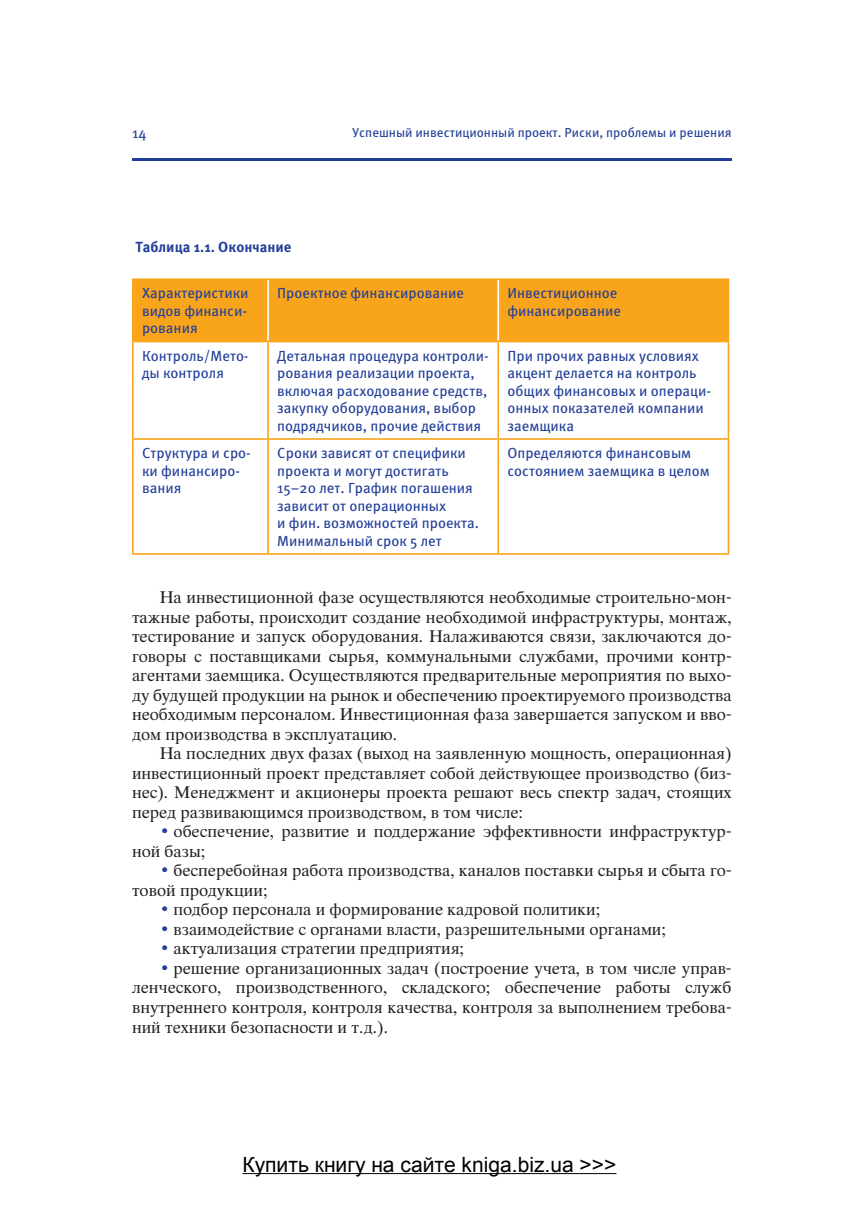
<style>
.page{position:relative;width:859px;height:1216px;background:#fff}
.page>*{position:absolute;margin:0;border:0;box-sizing:border-box;transform-origin:0 0}
.t1{font:21px "Arial";color:#000}
.t2{font:16.28px/19.4px "Thames C";color:#231f20;text-align:justify}
.t3{font:14.7px/17.5px "Meta Pro";color:#223f99}
.t4{font:700 14.7px "Meta Pro";color:#223f99}
.t5{font:12.95px "Meta Pro";color:#223f99}
.s1{color:#223f99}
</style>
<div class="page">
<hr style="left:132px;top:158px;width:599px;height:3px;background:#223f99">
<div style="left:134px;top:280px;width:593px;height:61px;background:#f9a51b"></div>
<hr style="left:267px;top:342px;width:2px;height:96px;background:#f9a51b">
<hr style="left:497px;top:342px;width:2px;height:96px;background:#f9a51b">
<hr style="left:132px;top:438px;width:366px;height:2px;background:#f9a51b">
<hr style="left:267px;top:440px;width:2px;height:113px;background:#f9a51b">
<hr style="left:498px;top:438px;width:231px;height:2px;background:#f9a51b">
<hr style="left:497px;top:440px;width:2px;height:113px;background:#f9a51b">
<hr style="left:132px;top:278px;width:136px;height:2px;background:#f9a51b">
<hr style="left:132px;top:280px;width:2px;height:61px;background:#f9a51b">
<hr style="left:268px;top:278px;width:461px;height:2px;background:#f9a51b">
<hr style="left:727px;top:280px;width:2px;height:61px;background:#f9a51b">
<hr style="left:267px;top:280px;width:2px;height:61px;background:#fff">
<hr style="left:497px;top:280px;width:2px;height:61px;background:#fff">
<hr style="left:132px;top:341px;width:597px;height:1px;background:#f9a51b">
<hr style="left:132px;top:342px;width:2px;height:96px;background:#f9a51b">
<hr style="left:727px;top:342px;width:2px;height:96px;background:#f9a51b">
<hr style="left:132px;top:440px;width:2px;height:113px;background:#f9a51b">
<hr style="left:727px;top:440px;width:2px;height:113px;background:#f9a51b">
<hr style="left:132px;top:553px;width:597px;height:1px;background:#f9a51b">
<hr style="left:242px;top:1173px;width:374px;height:1px;background:#000">
<p class="t3" style="left:132px;top:125px;width:16px">14</p>
<p class="t5" style="left:352px;top:127px;width:381px">Успешный инвестиционный проект. Риски, проблемы и решения</p>
<p class="t4" style="left:135px;top:241px;width:157px">Таблица 1.1. Окончание</p>
<p class="t3" style="left:142px;top:285px;width:108px;text-align:justify">Характеристики видов финанси&shy;рования</p>
<p class="t3" style="left:277px;top:285px;width:188px">Проектное финансирование</p>
<p class="t3" style="left:507px;top:285px;width:115px">Инвестиционное финансирование</p>
<p class="t3" style="left:142px;top:347px;width:108px">Контроль/Мето&shy;ды контроля</p>
<p class="t3" style="left:277px;top:347px;width:213px">Детальная процедура контроли&shy;рования реализации проекта, включая расходование средств, закупку оборудования, выбор подрядчиков, прочие действия</p>
<p class="t3" style="left:507px;top:347px;width:205px">При прочих равных условиях акцент делается на контроль общих финансовых и операци&shy;онных показателей компании заемщика</p>
<p class="t3" style="left:142px;top:445px;width:110px">Структура и сро&shy;ки финансиро&shy;вания</p>
<p class="t3" style="left:277px;top:445px;width:203px">Сроки зависят от специфики проекта и могут достигать<br>15–20 лет. График погашения зависит от операционных<br>и фин. возможностей проекта.<br>Минимальный срок 5 лет</p>
<p class="t3" style="left:507px;top:445px;width:203px">Определяются финансовым состоянием заемщика в целом</p>
<p class="t2" style="left:132px;top:589px;width:601px;text-indent:28px">На инвестиционной фазе осуществляются необходимые строительно-мон&shy;тажные работы, происходит создание необходимой инфраструктуры, монтаж, тестирование и запуск оборудования. Налаживаются связи, заключаются до&shy;говоры с поставщиками сырья, коммунальными службами, прочими контр&shy;агентами заемщика. Осуществляются предварительные мероприятия по выхо&shy;ду будущей продукции на рынок и обеспечению проектируемого производства необходимым персоналом. Инвестиционная фаза завершается запуском и вво&shy;дом производства в эксплуатацию.</p>
<p class="t2" style="left:132px;top:745px;width:601px;text-indent:28px">На последних двух фазах (выход на заявленную мощность, операционная) инвестиционный проект представляет собой действующее производство (биз&shy;нес). Менеджмент и акционеры проекта решают весь спектр задач, стоящих перед развивающимся производством, в том числе:</p>
<p class="t2" style="left:132px;top:823px;width:601px;text-indent:28px"><span class="s1">•</span> обеспечение, развитие и поддержание эффективности инфраструктур&shy;ной базы;</p>
<p class="t2" style="left:132px;top:862px;width:601px;text-indent:28px"><span class="s1">•</span> бесперебойная работа производства, каналов поставки сырья и сбыта го&shy;товой продукции;</p>
<p class="t2" style="left:160px;top:901px;width:442px"><span class="s1">•</span> подбор персонала и формирование кадровой политики;</p>
<p class="t2" style="left:160px;top:921px;width:507px"><span class="s1">•</span> взаимодействие с органами власти, разрешительными органами;</p>
<p class="t2" style="left:160px;top:940px;width:306px"><span class="s1">•</span> актуализация стратегии предприятия;</p>
<p class="t2" style="left:132px;top:960px;width:601px;text-indent:28px"><span class="s1">•</span> решение организационных задач (построение учета, в том числе управ&shy;ленческого, производственного, складского; обеспечение работы служб внутреннего контроля, контроля качества, контроля за выполнением требова&shy;ний техники безопасности и т. д.).</p>
<p class="t1" style="left:242px;top:1150px;width:375px">Купить книгу на сайте kniga.biz.ua &gt;&gt;&gt;</p>
</div>
